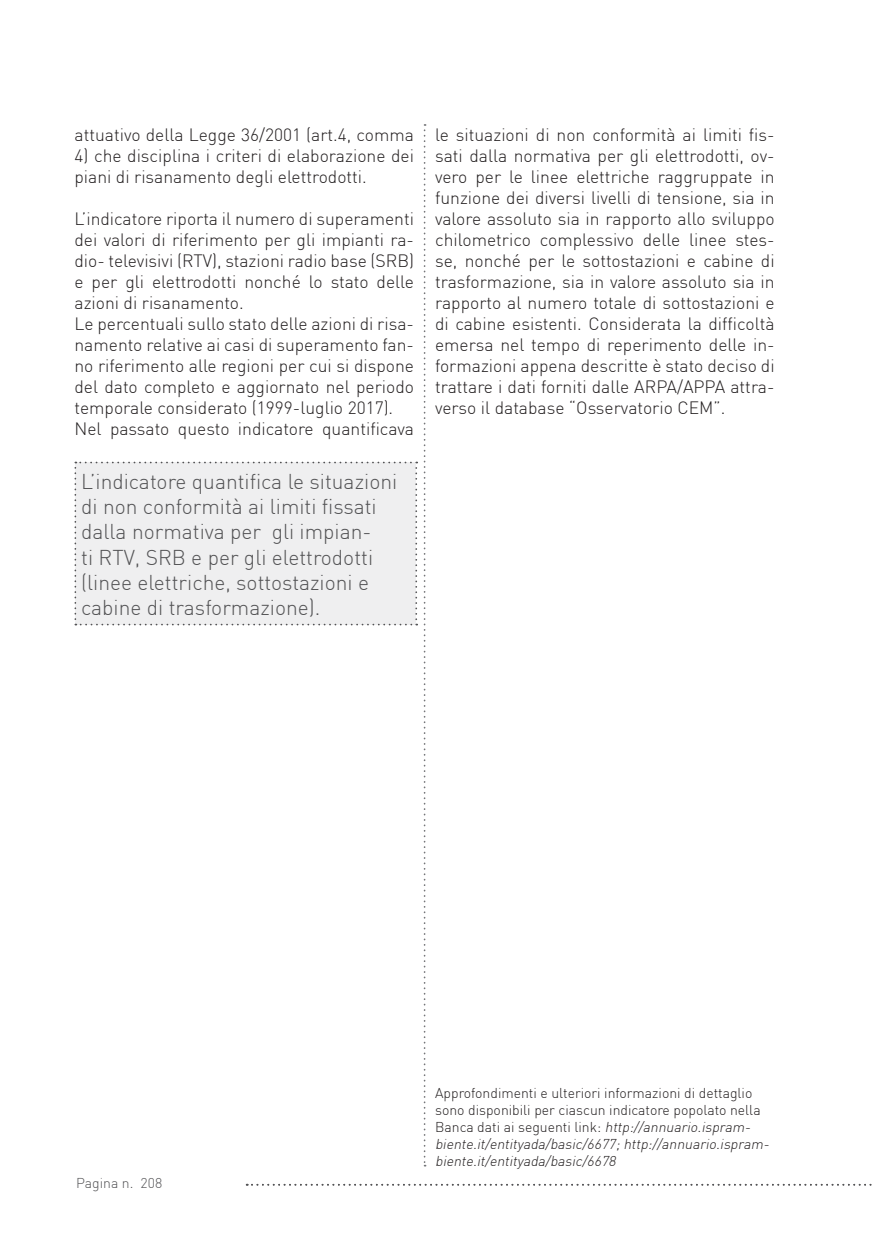
<style>
.page{position:relative;width:874px;height:1241px;background:#fff}
.page>*{position:absolute;margin:0;border:0;box-sizing:border-box;transform-origin:0 0}
.t1{font:300 21px/25.2px "DIN";color:#535355}
.t2{font:300 17.5px/21px "DIN";color:#231f20}
.t3{font:300 14px/16.8px "DIN";color:#231f20}
.t4{font:300 14px "DIN";color:#535355}
.s1{font-style:italic}
</style>
<div class="page">
<svg style="left:246px;top:1183px;width:626px;height:2px"></svg>
<svg style="left:423px;top:124px;width:2px;height:1042px"></svg>
<div style="left:74px;top:461px;width:343px;height:164px;background:#efeff0"></div>
<p class="t2" style="left:74px;top:124px;width:341px">attuativo della Legge 36/2001 (art.4, comma</p>
<p class="t2" style="left:74px;top:145px;width:341px">4) che disciplina i criteri di elaborazione dei piani di risanamento degli elettrodotti.</p>
<p class="t2" style="left:74px;top:208px;width:341px">L’indicatore riporta il numero di superamenti dei valori di riferimento per gli impianti ra&shy;dio- televisivi (RTV), stazioni radio base (SRB) e per gli elettrodotti nonché lo stato delle azioni di risanamento.<br>Le percentuali sullo stato delle azioni di risa&shy;namento relative ai casi di superamento fan&shy;no riferimento alle regioni per cui si dispone del dato completo e aggiornato nel periodo temporale considerato (1999-luglio 2017).<br>Nel passato questo indicatore quantificava</p>
<p class="t1" style="left:81px;top:468px;width:317px">L’indicatore quantifica le situazioni di non conformità ai limiti fissati dalla normativa per gli impian-<br>ti RTV, SRB e per gli elettrodotti (linee elettriche, sottostazioni e cabine di trasformazione).</p>
<p class="t2" style="left:435px;top:124px;width:341px;text-align:justify">le situazioni di non conformità ai limiti fis&shy;sati dalla normativa per gli elettrodotti, ov&shy;vero per le linee elettriche raggruppate in funzione dei diversi livelli di tensione, sia in valore assoluto sia in rapporto allo sviluppo chilometrico complessivo delle linee stes&shy;se, nonché per le sottostazioni e cabine di trasformazione, sia in valore assoluto sia in rapporto al numero totale di sottostazioni e di cabine esistenti. Considerata la difficoltà emersa nel tempo di reperimento delle in&shy;formazioni appena descritte è stato deciso di trattare i dati forniti dalle ARPA/APPA attra&shy;verso il database “Osservatorio CEM”.</p>
<p class="t4" style="left:76px;top:1174px;width:88px">Pagina n. 208</p>
<p class="t3" style="left:435px;top:1084px;width:338px">Approfondimenti e ulteriori informazioni di dettaglio sono disponibili per ciascun indicatore popolato nella B a n ca d a t i a i se g u e nt i li n k : <span class="s1">http://annuario.ispram&shy;biente.it/entityada/basic/6677;http://annuario.ispram&shy;biente.it/entityada/basic/6678</span></p>
</div>
